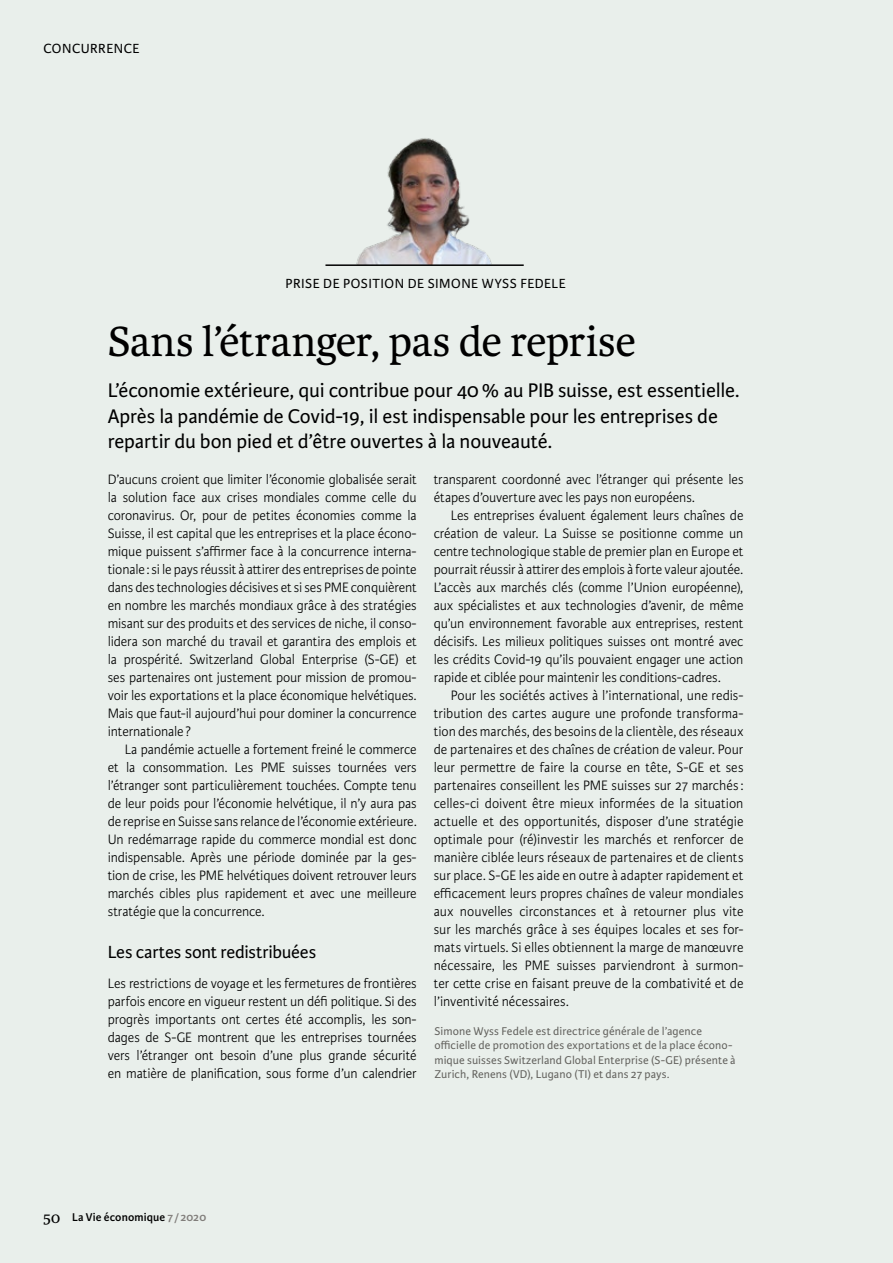
<style>
.page{position:relative;width:893px;height:1263px;background:#e9efeb}
.page>*{position:absolute;margin:0;border:0;box-sizing:border-box;transform-origin:0 0}
.t1{font:45px "Karmina";letter-spacing:-.01em;color:#000}
.t2{font:21px/25.5px "Karmina Sans";letter-spacing:-.005em;color:#000}
.t3{font:18.75px "Karmina Sans";letter-spacing:-.01em;color:#000}
.t4{font:300 14.55px/18px "Karmina Sans";letter-spacing:-.005em;color:#000;text-align:justify;scale:.96 1}
.t5{font:14.1px "Karmina Sans";letter-spacing:.035em;color:#000}
.t6{font:12px/14.4px "Karmina Sans";letter-spacing:.01em;color:#6d6966}
.t7{font:600 12px "Karmina Sans";letter-spacing:.01em;color:#000}
.s1{font-family:"Karmina";font-weight:400;font-size:16.5px}
.s2{color:#817e7b}
</style>
<div class="page">
<img style="left:356px;top:138px;width:136px;height:126px">
<hr style="left:325px;top:264px;width:199px;height:2px;background:#000">
<p class="t5" style="left:43px;top:41px;width:97px">CONCURRENCE</p>
<p class="t5" style="left:286px;top:276px;width:281px">PRISE DE POSITION DE SIMONE WYSS FEDELE</p>
<h1 class="t1" style="left:108px;top:316px;width:530px">Sans l’étranger, pas de reprise</h1>
<h2 class="t2" style="left:108px;top:378px;width:633px">L’économie extérieure, qui contribue pour 40% au PIB suisse, est essentielle.<br>Après la pandémie de Covid-19, il est indispensable pour les entreprises de repartir du bon pied et d’être ouvertes à la nouveauté.</h2>
<p class="t4" style="left:108px;top:471px;width:323px">D’aucuns croient que limiter l’économie globalisée serait la solution face aux crises mondiales comme celle du coronavirus. Or, pour de petites économies comme la Suisse, il est capital que les entreprises et la place écono&shy;mique puissent s’affirmer face à la concurrence interna&shy;tionale: si le pays réussit à attirer des entreprises de pointe dans des technologies décisives et si ses PME conquièrent en nombre les marchés mondiaux grâce à des stratégies misant sur des produits et des services de niche, il conso&shy;lidera son marché du travail et garantira des emplois et la prospérité. Switzerland Global Enterprise (S-GE) et ses partenaires ont justement pour mission de promou&shy;voir les exportations et la place économique helvétiques.<br>Mais que faut-il aujourd’hui pour dominer la concurrence internationale?</p>
<p class="t4" style="left:108px;top:741px;width:323px;text-indent:17px">La pandémie actuelle a fortement freiné le commerce et la consommation. Les PME suisses tournées vers l’étranger sont particulièrement touchées. Compte tenu de leur poids pour l’économie helvétique, il n’y aura pas de reprise en Suisse sans relance de l’économie extérieure.<br>Un redémarrage rapide du commerce mondial est donc indispensable. Après une période dominée par la ges&shy;tion de crise, les PME helvétiques doivent retrouver leurs marchés cibles plus rapidement et avec une meilleure stratégie que la concurrence.</p>
<p class="t3" style="left:108px;top:942px;width:210px">Les cartes sont redistribuées</p>
<p class="t4" style="left:108px;top:975px;width:323px">Les restrictions de voyage et les fermetures de frontières parfois encore en vigueur restent un défi politique. Si des progrès importants ont certes été accomplis, les son&shy;dages de S-GE montrent que les entreprises tournées vers l’étranger ont besoin d’une plus grande sécurité en matière de planification, sous forme d’un calendrier</p>
<p class="t4" style="left:434px;top:471px;width:324px">transparent coordonné avec l’étranger qui présente les étapes d’ouverture avec les pays non européens.</p>
<p class="t4" style="left:434px;top:507px;width:324px;text-indent:17px">Les entreprises évaluent également leurs chaînes de création de valeur. La Suisse se positionne comme un centre technologique stable de premier plan en Europe et pourrait réussir à attirer des emplois à forte valeur ajoutée.<br>L’accès aux marchés clés (comme l’Union européenne), aux spécialistes et aux technologies d’avenir, de même qu’un environnement favorable aux entreprises, restent décisifs. Les milieux politiques suisses ont montré avec les crédits Covid-19 qu’ils pouvaient engager une action rapide et ciblée pour maintenir les conditions-cadres.</p>
<p class="t4" style="left:434px;top:686px;width:324px;text-indent:17px">Pour les sociétés actives à l’international, une redis&shy;tribution des cartes augure une profonde transforma&shy;tion des marchés, des besoins de la clientèle, des réseaux de partenaires et des chaînes de création de valeur. Pour leur permettre de faire la course en tête, S-GE et ses partenaires conseillent les PME suisses sur 27 marchés: celles-ci doivent être mieux informées de la situation actuelle et des opportunités, disposer d’une stratégie optimale pour (ré)investir les marchés et renforcer de manière ciblée leurs réseaux de partenaires et de clients sur place. S-GE les aide en outre à adapter rapidement et efficacement leurs propres chaînes de valeur mondiales aux nouvelles circonstances et à retourner plus vite sur les marchés grâce à ses équipes locales et ses for&shy;mats virtuels. Si elles obtiennent la marge de manœuvre nécessaire, les PME suisses parviendront à surmon&shy;ter cette crise en faisant preuve de la combativité et de l’inventivité nécessaires.</p>
<p class="t6" style="left:434px;top:1024px;width:303px">Simone Wyss Fedele est directrice générale de l’agence officielle de promotion des exportations et de la place écono&shy;mique suisses Switzerland Global Enterprise (S-GE) présente à Zurich, Renens (VD), Lugano (TI) et dans 27 pays.</p>
<p class="t7" style="left:43px;top:1210px;width:164px"><span class="s1">50</span> La Vie économique <span class="s2">7 /2020</span></p>
</div>
